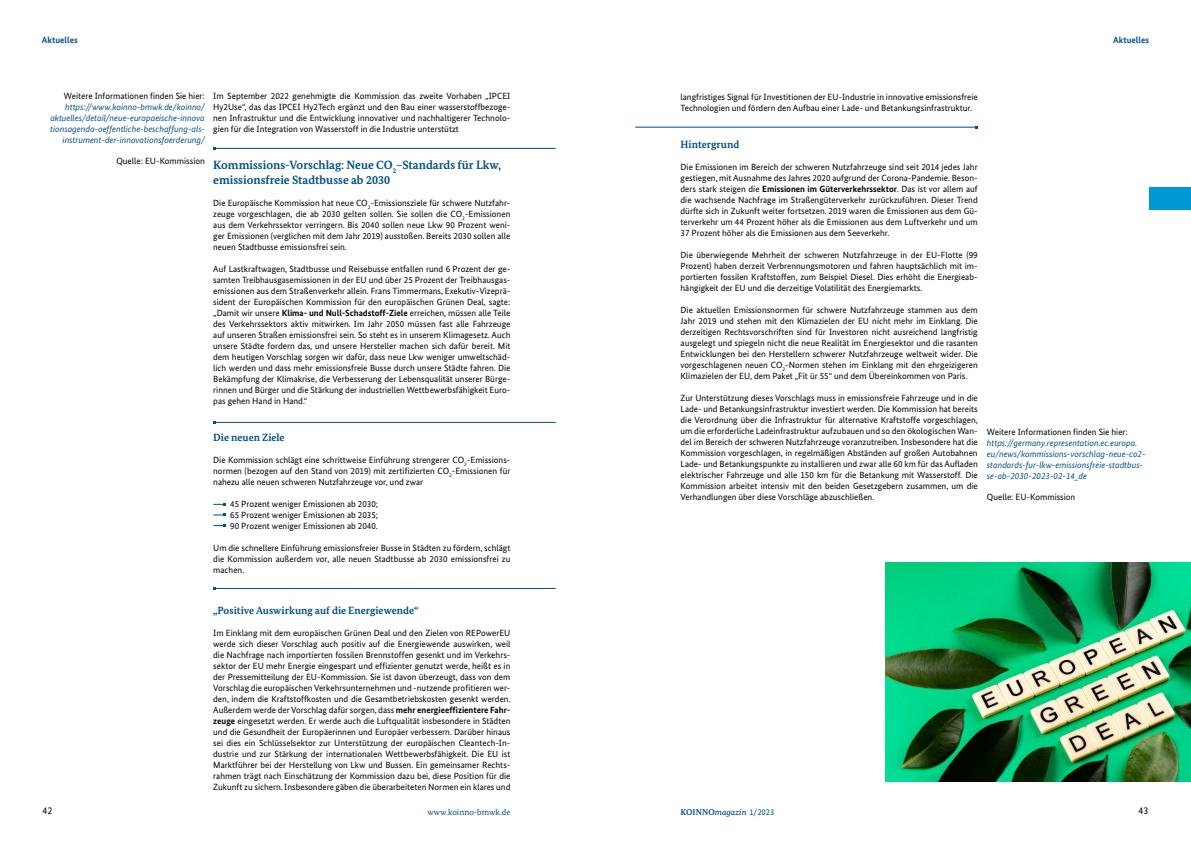
<style>
.page{position:relative;width:1191px;height:842px;background:#fff}
.page>*{position:absolute;margin:0;border:0;box-sizing:border-box;transform-origin:0 0}
.t1{font:700 12px/15px "Bundes Serif";color:#005086}
.t2{font:700 10.5px "Bundes Serif";color:#005086}
.t3{font:10px "Bundes Sans";color:#000}
.t4{font:9px/11px "Bundes Sans";color:#000;text-align:justify}
.t5{font:italic 9px/10.8px "Bundes Sans";color:#005086;text-align:right}
.t6{font:700 9px "Bundes Sans";color:#005086}
.t7{font:italic 500 8.5px "Bundes Serif";color:#005086}
.t8{font:8.5px "Bundes Serif";color:#005086}
.s1{font-weight:700}
.s2{font-weight:700;font-style:normal}
.s3{font-family:"Bundes Sans";font-weight:400;font-style:normal}
</style>
<div class="page">
<div style="left:1149px;top:187px;width:42px;height:23px;background:#0097d7"></div>
<img style="left:885px;top:562px;width:306px;height:219px">
<hr style="left:214px;top:148px;width:342px;height:1px;background:#005086">
<hr style="left:214px;top:422px;width:342px;height:1px;background:#005086">
<svg style="left:213px;top:503px;width:13px;height:2px"></svg>
<svg style="left:213px;top:514px;width:13px;height:2px"></svg>
<svg style="left:213px;top:525px;width:13px;height:2px"></svg>
<hr style="left:214px;top:588px;width:342px;height:1px;background:#005086">
<hr style="left:635px;top:127px;width:341px;height:1px;background:#005086">
<p class="t6" style="left:42px;top:34px;width:37px">Aktuelles</p>
<p class="t6" style="left:1113px;top:34px;width:37px">Aktuelles</p>
<p class="t4" style="left:64px;top:91px;width:142px">Weitere Informationen finden Sie hier:</p>
<p class="t5" style="left:50px;top:102px;width:156px">https://www.koinno-bmwk.de/koinno/ aktuelles/detail/neue-europaeische-innova tionsagenda-oeffentliche-beschaffung-als&shy;instrument-der-innovationsfoerderung/</p>
<p class="t4" style="left:116px;top:155px;width:90px">Quelle: EU-Kommission</p>
<p class="t4" style="left:213px;top:91px;width:299px">Im September 2022 genehmigte die Kommission das zweite Vorhaben „IPCEI Hy2Use“, das das IPCEI Hy2Tech ergänzt und den Bau einer wasserstoffbezoge&shy;nen Infrastruktur und die Entwicklung innovativer und nachhaltigerer Technolo&shy;gien für die Integration von Wasserstoff in die Industrie unterstützt</p>
<h1 class="t1" style="left:213px;top:158px;width:289px">Kommissions-Vorschlag: Neue CO<sub>2</sub>–Standards für Lkw, emissionsfreie Stadtbusse ab 2030</h1>
<p class="t4" style="left:213px;top:198px;width:299px">Die Europäische Kommission hat neue CO<sub>2</sub>-Emissionsziele für schwere Nutzfahr&shy;zeuge vorgeschlagen, die ab 2030 gelten sollen. Sie sollen die CO<sub>2</sub>-Emissionen aus dem Verkehrssektor verringern. Bis 2040 sollen neue Lkw 90 Prozent weni&shy;ger Emissionen (verglichen mit dem Jahr 2019) ausstoßen. Bereits 2030 sollen alle neuen Stadtbusse emissionsfrei sein.</p>
<p class="t4" style="left:213px;top:264px;width:299px">Auf Lastkraftwagen, Stadtbusse und Reisebusse entfallen rund 6 Prozent der ge&shy;samten Treibhausgasemissionen in der EU und über 25 Prozent der Treibhausgas&shy;emissionen aus dem Straßenverkehr allein. Frans Timmermans, Exekutiv-Vizeprä&shy;sident der Europäischen Kommission für den europäischen Grünen Deal, sagte: „Damit wir unsere <span class="s1">Klima- und Null-Schadstoff-Ziele</span> erreichen, müssen alle Teile des Verkehrssektors aktiv mitwirken. Im Jahr 2050 müssen fast alle Fahrzeuge auf unseren Straßen emissionsfrei sein. So steht es in unserem Klimagesetz. Auch unsere Städte fordern das, und unsere Hersteller machen sich dafür bereit. Mit dem heutigen Vorschlag sorgen wir dafür, dass neue Lkw weniger umweltschäd&shy;lich werden und dass mehr emissionsfreie Busse durch unsere Städte fahren. Die Bekämpfung der Klimakrise, die Verbesserung der Lebensqualität unserer Bürge&shy;rinnen und Bürger und die Stärkung der industriellen Wettbewerbsfähigkeit Euro&shy;pas gehen Hand in Hand.“</p>
<p class="t2" style="left:213px;top:431px;width:73px">Die neuen Ziele</p>
<p class="t4" style="left:213px;top:455px;width:299px">Die Kommission schlägt eine schrittweise Einführung strengerer CO<sub>2</sub>-Emissions&shy;normen (bezogen auf den Stand von 2019) mit zertifizierten CO<sub>2</sub>-Emissionen für nahezu alle neuen schweren Nutzfahrzeuge vor, und zwar</p>
<p class="t4" style="left:230px;top:499px;width:150px">45 Prozent weniger Emissionen ab 2030; 65 Prozent weniger Emissionen ab 2035; 90 Prozent weniger Emissionen ab 2040.</p>
<p class="t4" style="left:213px;top:543px;width:299px">Um die schnellere Einführung emissionsfreier Busse in Städten zu fördern, schlägt die Kommission außerdem vor, alle neuen Stadtbusse ab 2030 emissionsfrei zu machen.</p>
<p class="t2" style="left:213px;top:604px;width:207px">„Positive Auswirkung auf die Energiewende“</p>
<p class="t4" style="left:213px;top:628px;width:299px">Im Einklang mit dem europäischen Grünen Deal und den Zielen von REPowerEU werde sich dieser Vorschlag auch positiv auf die Energiewende auswirken, weil die Nachfrage nach importierten fossilen Brennstoffen gesenkt und im Verkehrs&shy;sektor der EU mehr Energie eingespart und effizienter genutzt werde, heißt es in der Pressemitteilung der EU-Kommission. Sie ist davon überzeugt, dass von dem Vorschlag die europäischen Verkehrsunternehmen und -nutzende profitieren wer&shy;den, indem die Kraftstoffkosten und die Gesamtbetriebskosten gesenkt werden.<br>Außerdem werde der Vorschlag dafür sorgen, dass <span class="s1">mehr energieeffizientere Fahr&shy;zeuge</span> eingesetzt werden. Er werde auch die Luftqualität insbesondere in Städten und die Gesundheit der Europäerinnen und Europäer verbessern. Darüber hinaus sei dies ein Schlüsselsektor zur Unterstützung der europäischen Cleantech-In&shy;dustrie und zur Stärkung der internationalen Wettbewerbsfähigkeit. Die EU ist Marktführer bei der Herstellung von Lkw und Bussen. Ein gemeinsamer Rechts&shy;rahmen trägt nach Einschätzung der Kommission dazu bei, diese Position für die Zukunft zu sichern. Insbesondere gäben die überarbeiteten Normen ein klares und</p>
<p class="t4" style="left:680px;top:91px;width:299px">langfristiges Signal für Investitionen der EU-Industrie in innovative emissionsfreie<br>Technologien und fördern den Aufbau einer Lade- und Betankungsinfrastruktur.</p>
<p class="t2" style="left:680px;top:138px;width:60px">Hintergrund</p>
<p class="t4" style="left:680px;top:161px;width:299px">Die Emissionen im Bereich der schweren Nutzfahrzeuge sind seit 2014 jedes Jahr gestiegen, mit Ausnahme des Jahres 2020 aufgrund der Corona-Pandemie. Beson&shy;ders stark steigen die <span class="s1">Emissionen im Güterverkehrssektor</span>. Das ist vor allem auf die wachsende Nachfrage im Straßengüterverkehr zurückzuführen. Dieser Trend dürfte sich in Zukunft weiter fortsetzen. 2019 waren die Emissionen aus dem Gü&shy;terverkehr um 44 Prozent höher als die Emissionen aus dem Luftverkehr und um 37 Prozent höher als die Emissionen aus dem Seeverkehr.</p>
<p class="t4" style="left:680px;top:249px;width:299px">Die überwiegende Mehrheit der schweren Nutzfahrzeuge in der EU-Flotte (99<br>Prozent) haben derzeit Verbrennungsmotoren und fahren hauptsächlich mit im&shy;portierten fossilen Kraftstoffen, zum Beispiel Diesel. Dies erhöht die Energieab&shy;hängigkeit der EU und die derzeitige Volatilität des Energiemarkts.</p>
<p class="t4" style="left:680px;top:304px;width:299px">Die aktuellen Emissionsnormen für schwere Nutzfahrzeuge stammen aus dem Jahr 2019 und stehen mit den Klimazielen der EU nicht mehr im Einklang. Die derzeitigen Rechtsvorschriften sind für Investoren nicht ausreichend langfristig ausgelegt und spiegeln nicht die neue Realität im Energiesektor und die rasanten Entwicklungen bei den Herstellern schwerer Nutzfahrzeuge weltweit wider. Die vorgeschlagenen neuen CO<sub>2</sub>-Normen stehen im Einklang mit den ehrgeizigeren Klimazielen der EU, dem Paket „Fit ür 55“ und dem Übereinkommen von Paris.</p>
<p class="t4" style="left:680px;top:392px;width:299px">Zur Unterstützung dieses Vorschlags muss in emissionsfreie Fahrzeuge und in die Lade- und Betankungsinfrastruktur investiert werden. Die Kommission hat bereits die Verordnung über die Infrastruktur für alternative Kraftstoffe vorgeschlagen, um die erforderliche Ladeinfrastruktur aufzubauen und so den ökologischen Wan&shy;del im Bereich der schweren Nutzfahrzeuge voranzutreiben. Insbesondere hat die Kommission vorgeschlagen, in regelmäßigen Abständen auf großen Autobahnen Lade- und Betankungspunkte zu installieren und zwar alle 60 km für das Aufladen elektrischer Fahrzeuge und alle 150 km für die Betankung mit Wasserstoff. Die Kommission arbeitet intensiv mit den beiden Gesetzgebern zusammen, um die Verhandlungen über diese Vorschläge abzuschließen.</p>
<p class="t4" style="left:987px;top:427px;width:142px">Weitere Informationen finden Sie hier:</p>
<p class="t5" style="left:987px;top:437px;width:160px;text-align:left">https://germany.representation.ec.europa. eu/news/kommissions-vorschlag-neue-co2- standards-fur-lkw-emissionsfreie-stadtbus&shy;se-ab-2030-2023-02-14_de</p>
<p class="t4" style="left:987px;top:491px;width:90px">Quelle: EU-Kommission</p>
<p class="t3" style="left:43px;top:805px;width:11px">42</p>
<p class="t8" style="left:427px;top:807px;width:84px">www.koinno-bmwk.de</p>
<p class="t7" style="left:680px;top:807px;width:95px"><span class="s2">KOINNO</span>magazin <span class="s3">1/2023</span></p>
<p class="t3" style="left:1138px;top:805px;width:11px">43</p>
</div>
